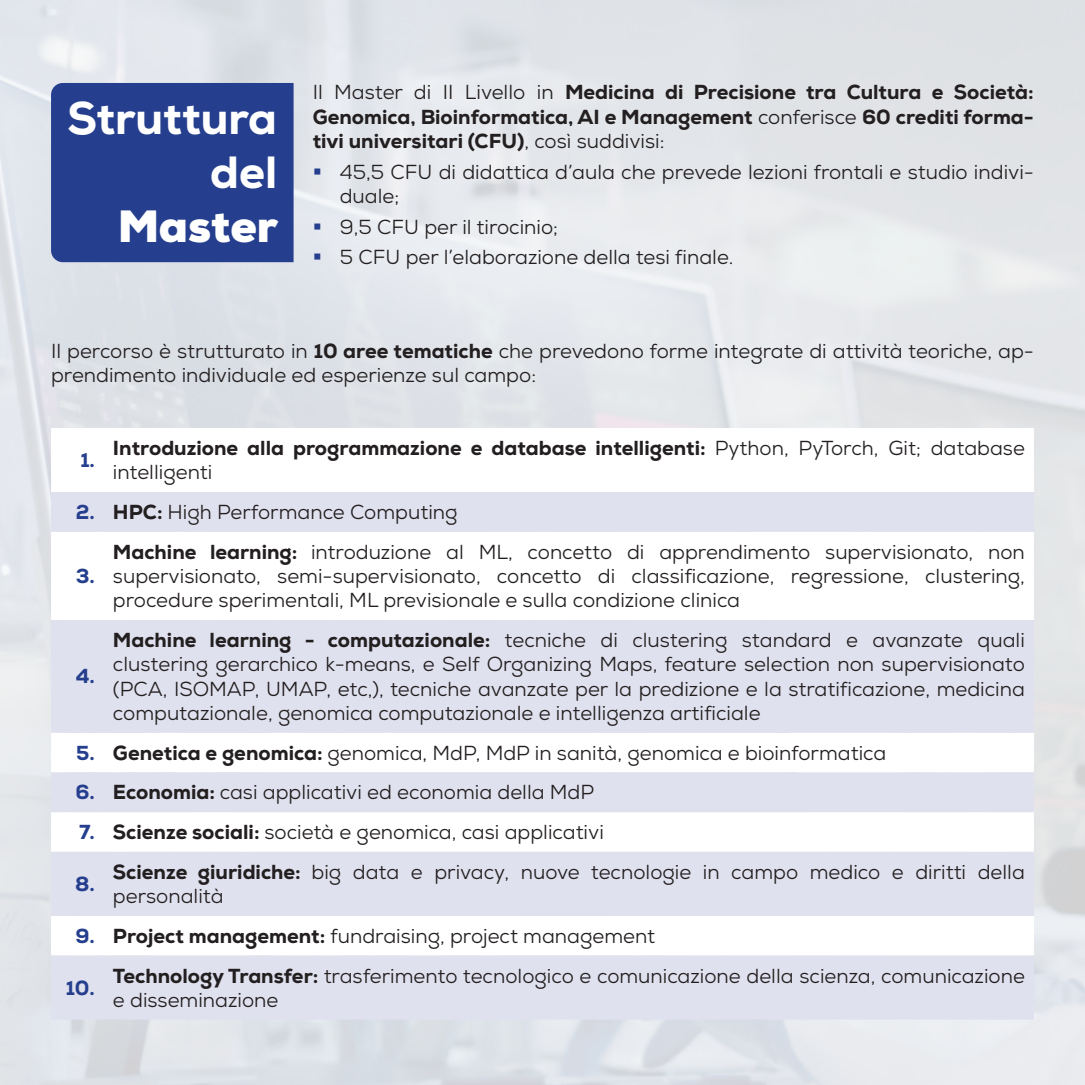
<style>
.page{position:relative;width:1085px;height:1085px;background:#fff}
.page>*{position:absolute;margin:0;border:0;box-sizing:border-box;transform-origin:0 0}
.t1{font:800 45px/54px "Nexa";color:#fff;text-align:right}
.t2{font:900 45px "Nexa";color:#fff}
.t3{font:20.25px/24.3px "Nexa";color:#231f20}
.t4{font:800 20.25px/24.3px "Nexa";color:#231f20}
.t5{font:800 20.25px "Nexa";color:#253f8e}
.s1{font-weight:400}
.s2{color:#253f8e}
.s3{font-weight:800}
.s4{font-weight:800;color:#253f8e}
</style>
<div class="page">
<svg style="left:51px;top:492px;width:982px;height:527px;fill:#e0e1ee"></svg>
<div style="left:51px;top:83px;width:242px;height:179px;background:#253f8e"></div>
<h1 class="t1" style="left:67px;top:96px;width:211px">Struttura del</h1>
<h1 class="t2" style="left:118px;top:210px;width:162px">Master</h1>
<p class="t4" style="left:313px;top:82px;width:722px;text-align:justify"><span class="s1">Il Master di II Livello in</span> Medicina di Precisione tra Cultura e Società:<br>Genomica, Bioinformatica, AI e Management <span class="s1">conferisce</span> 60 crediti forma&shy;tivi universitari (CFU)<span class="s1">, così suddivisi:</span></p>
<p class="t3" style="left:340px;top:160px;width:695px;text-indent:-27px"><span class="s2">▪</span> 45,5 CFU di didattica d’aula che prevede lezioni frontali e studio indivi&shy;duale;</p>
<p class="t3" style="left:313px;top:215px;width:247px"><span class="s2">▪</span> 9,5 CFU per il tirocinio;</p>
<p class="t3" style="left:313px;top:246px;width:422px"><span class="s2">▪</span> 5 CFU per l’elaborazione della tesi finale.</p>
<p class="t3" style="left:51px;top:339px;width:984px">Il percorso è strutturato in <span class="s3">10 aree tematiche</span> che prevedono forme integrate di attività teoriche, ap&shy;prendimento individuale ed esperienze sul campo:</p>
<p class="t4" style="left:113px;top:438px;width:913px">Introduzione alla programmazione e database intelligenti: <span class="s1">Python, PyTorch, Git; database intelligenti</span></p>
<p class="t3" style="left:76px;top:500px;width:383px"><span class="s4">2.</span> <span class="s3">HPC:</span> High Performance Computing</p>
<p class="t5" style="left:80px;top:451px;width:16px">1.</p>
<p class="t5" style="left:76px;top:567px;width:21px">3.</p>
<p class="t3" style="left:113px;top:540px;width:913px;text-align:justify"><span class="s3">Machine learning:</span> introduzione al ML, concetto di apprendimento supervisionato, non supervisionato, semi-supervisionato, concetto di classificazione, regressione, clustering, procedure sperimentali, ML previsionale e sulla condizione clinica</p>
<p class="t3" style="left:113px;top:628px;width:913px;text-align:justify"><span class="s3">Machine learning - computazionale:</span> tecniche di clustering standard e avanzate quali clustering gerarchico k-means, e Self Organizing Maps, feature selection non supervisionato (PCA, ISOMAP, UMAP, etc,), tecniche avanzate per la predizione e la stratificazione, medicina computazionale, genomica computazionale e intelligenza artificiale</p>
<p class="t3" style="left:76px;top:741px;width:811px"><span class="s4">5.</span> <span class="s3">Genetica e genomica:</span> genomica, MdP, MdP in sanità, genomica e bioinformatica</p>
<p class="t3" style="left:75px;top:781px;width:520px"><span class="s4">6.</span> <span class="s3">Economia:</span> casi applicativi ed economia della MdP</p>
<p class="t3" style="left:79px;top:820px;width:526px"><span class="s4">7.</span> <span class="s3">Scienze sociali:</span> società e genomica, casi applicativi</p>
<p class="t5" style="left:75px;top:875px;width:21px">8.</p>
<p class="t5" style="left:76px;top:667px;width:21px">4.</p>
<p class="t3" style="left:113px;top:860px;width:913px"><span class="s3">Scienze giuridiche:</span> big data e privacy, nuove tecnologie in campo medico e diritti della personalità</p>
<p class="t3" style="left:75px;top:924px;width:581px"><span class="s4">9.</span> <span class="s3">Project management:</span> fundraising, project management</p>
<p class="t5" style="left:66px;top:978px;width:31px">10.</p>
<p class="t3" style="left:113px;top:964px;width:913px"><span class="s3">Technology Transfer:</span> trasferimento tecnologico e comunicazione della scienza, comunicazione e disseminazione</p>
</div>
